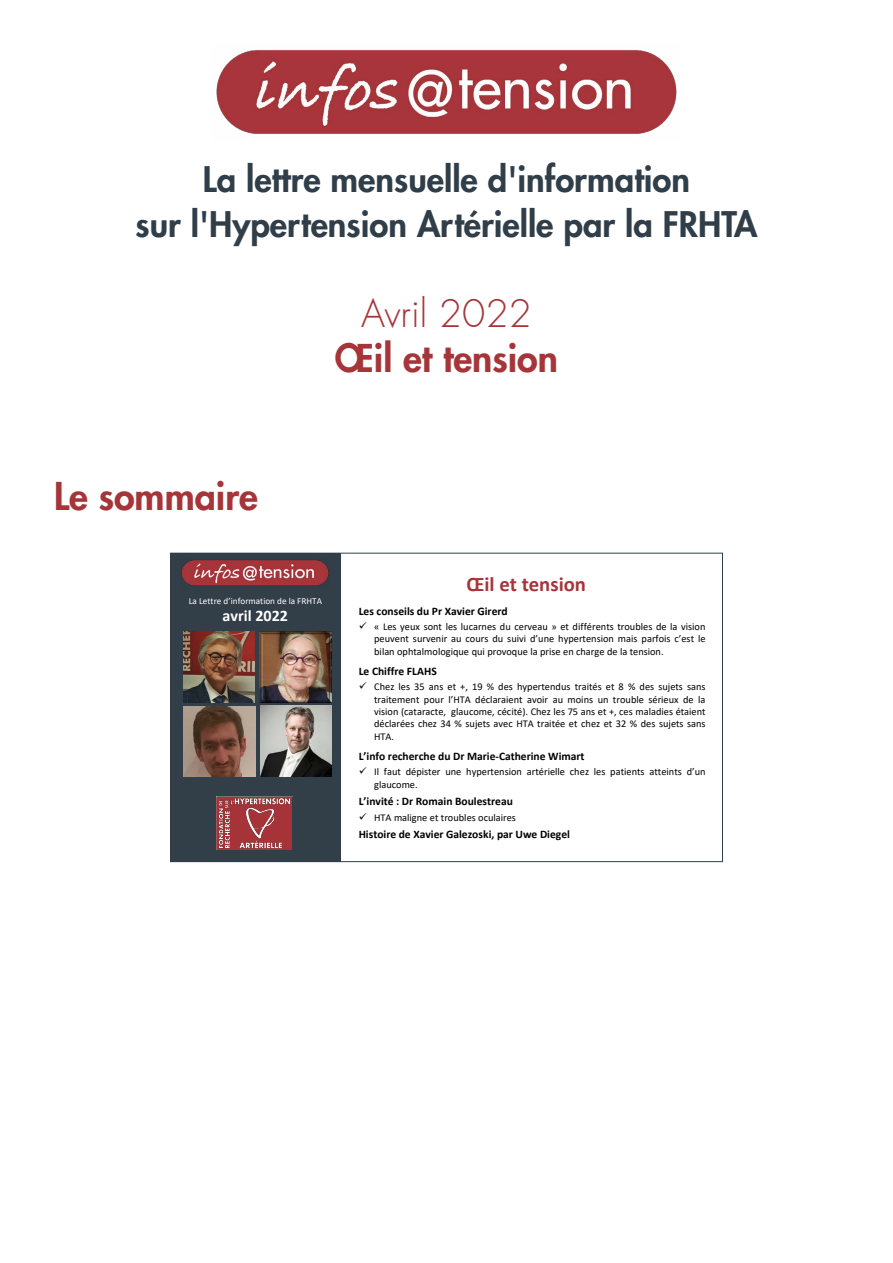
<style>
.page{position:relative;width:893px;height:1263px;background:#fff}
.page>*{position:absolute;margin:0;border:0;box-sizing:border-box;transform-origin:0 0}
.t1{font:800 37.5px "Futura";color:#a6353a}
.t2{font:300 37.5px "Futura";color:#a6353a}
.t3{font:800 34.5px/45px "Futura";color:#303e49;text-align:center}
.t4{font:700 20.7px "Calibri";color:#a73439}
.t5{font:700 16.05px "Calibri";color:#fff}
.t6{font:700 11.55px "Calibri";color:#000}
.t7{font:10.35px/12.5px "Calibri";color:#000;text-align:justify}
.t8{font:9.15px "Calibri";color:#fff}
</style>
<div class="page">
<img style="left:216px;top:50px;width:461px;height:84px">
<div style="left:170px;top:553px;width:171px;height:309px;background:#323e48"></div>
<img style="left:183px;top:631px;width:72px;height:71px">
<img style="left:260px;top:631px;width:71px;height:72px">
<img style="left:216px;top:796px;width:76px;height:53px">
<img style="left:181px;top:560px;width:148px;height:26px">
<img style="left:260px;top:705px;width:71px;height:72px">
<img style="left:183px;top:706px;width:72px;height:70px">
<div style="left:170px;top:553px;width:553px;height:309px;border:1px solid #303e49"></div>
<h2 class="t3" style="left:136px;top:157px;width:623px">La lettre mensuelle d'information<br>sur l'Hypertension Artérielle par la FRHTA</h2>
<h1 class="t2" style="left:361px;top:290px;width:172px">Avril 2022</h1>
<h1 class="t1" style="left:335px;top:334px;width:225px">Œil et tension</h1>
<h1 class="t1" style="left:54px;top:473px;width:205px">Le sommaire</h1>
<p class="t8" style="left:189px;top:594px;width:135px">La Lettre d’information de la FRHTA</p>
<h3 class="t5" style="left:223px;top:604px;width:67px">avril 2022</h3>
<h3 class="t4" style="left:466px;top:570px;width:121px">Œil et tension</h3>
<p class="t6" style="left:359px;top:603px;width:151px">Les conseils du Pr Xavier Girerd</p>
<p class="t7" style="left:374px;top:620px;width:333px;text-indent:-16px">✓ « Les yeux sont les lucarnes du cerveau » et différents troubles de la vision peuvent survenir au cours du suivi d’une hypertension mais parfois c’est le bilan ophtalmologique qui provoque la prise en charge de la tension.</p>
<p class="t6" style="left:359px;top:663px;width:80px">Le Chiffre FLAHS</p>
<p class="t7" style="left:374px;top:680px;width:333px;text-indent:-16px">✓ Chez les 35 ans et +, 19 % des hypertendus traités et 8 % des sujets sans traitement pour l’HTA déclaraient avoir au moins un trouble sérieux de la vision (cataracte, glaucome, cécité). Chez les 75 ans et +, ces maladies étaient déclarées chez 34 % sujets avec HTA traitée et chez et 32 % des sujets sans HTA.</p>
<p class="t6" style="left:359px;top:748px;width:227px">L’info recherche du Dr Marie-Catherine Wimart</p>
<p class="t7" style="left:374px;top:765px;width:333px;text-indent:-16px">✓ Il faut dépister une hypertension artérielle chez les patients atteints d’un glaucome.</p>
<p class="t6" style="left:359px;top:792px;width:156px">L’invité : Dr Romain Boulestreau</p>
<p class="t7" style="left:359px;top:811px;width:159px">✓ HTA maligne et troubles oculaires</p>
<p class="t6" style="left:359px;top:826px;width:213px">Histoire de Xavier Galezoski, par Uwe Diegel</p>
</div>
